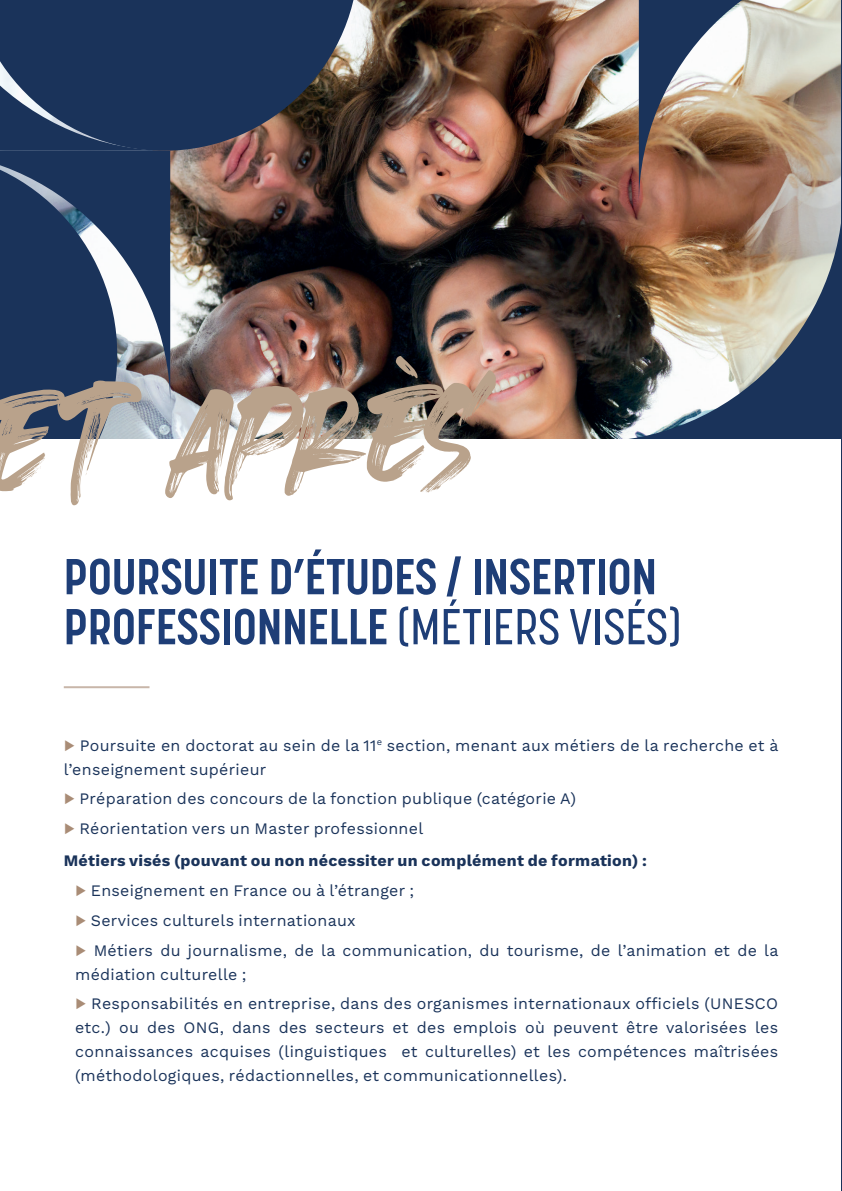
<style>
.page{position:relative;width:842px;height:1191px;background:#fff}
.page>*{position:absolute;margin:0;border:0;box-sizing:border-box;transform-origin:0 0}
.t1{font:220px "Heaters";color:#b9a28b}
.t2{font:700 50px/50px "Korolev Condensed";color:#1e3e77}
.t3{font:16px/29.6px "Work Sans";letter-spacing:.02em;color:#1a335a}
.s1{font-weight:500}
.s2{font-weight:600;color:#a98c76}
.s3{font-weight:700}
</style>
<div class="page">
<img style="left:117px;top:0;width:522px;height:439px">
<svg style="left:170px;top:0;width:189px;height:151px;background:#2f3c54"></svg>
<svg style="left:0;top:406px;width:117px;height:33px;background:#294164"></svg>
<div style="left:0;top:0;width:170px;height:151px;background:#1a335a"></div>
<svg style="left:0;top:151px;width:170px;height:255px;background:#3a4f70"></svg>
<svg style="left:639px;top:0;width:203px;height:188px;background:#a09388"></svg>
<img style="left:592px;top:188px;width:250px;height:251px">
<hr style="left:64px;top:686px;width:85px;height:2px;background:#a88b76">
<h1 class="t1" style="left:-18px;top:352px;width:496px;rotate:-1deg">ET après</h1>
<h2 class="t2" style="left:64px;top:551px;width:619px">POURSUITE D’ÉTUDES / INSERTION<br>PROFESSIONNELLE <span class="s1">(MÉTIERS VISÉS)</span></h2>
<p class="t3" style="left:64px;top:732px;width:716px;line-height:24px"><span class="s2">▶</span> Poursuite en doctorat au sein de la 11<sup>e</sup> section, menant aux métiers de la recherche et à l’enseignement supérieur</p>
<p class="t3" style="left:64px;top:783px;width:514px"><span class="s2">▶</span> Préparation des concours de la fonction publique (catégorie A) <span class="s2">▶</span> Réorientation vers un Master professionnel</p>
<p class="t3" style="left:75px;top:845px;width:705px;text-indent:-11px"><span class="s3">Métiers visés (pouvant ou non nécessiter un complément de formation) :<br></span><span class="s2">▶</span> Enseignement en France ou à l’étranger ;<br><span class="s2">▶</span> Services culturels internationaux<br><span class="s2">▶</span> Métiers du journalisme, de la communication, du tourisme, de l’animation et de la</p>
<p class="t3" style="left:75px;top:958px;width:705px">médiation culturelle ;<br><span class="s2">▶</span> Responsabilités en entreprise, dans des organismes internationaux officiels (UNESCO</p>
<p class="t3" style="left:75px;top:1015px;width:705px;line-height:24px;text-align:justify">etc.) ou des ONG, dans des secteurs et des emplois où peuvent être valorisées les connaissances acquises (linguistiques et culturelles) et les compétences maîtrisées (méthodologiques, rédactionnelles, et communicationnelles).</p>
</div>
